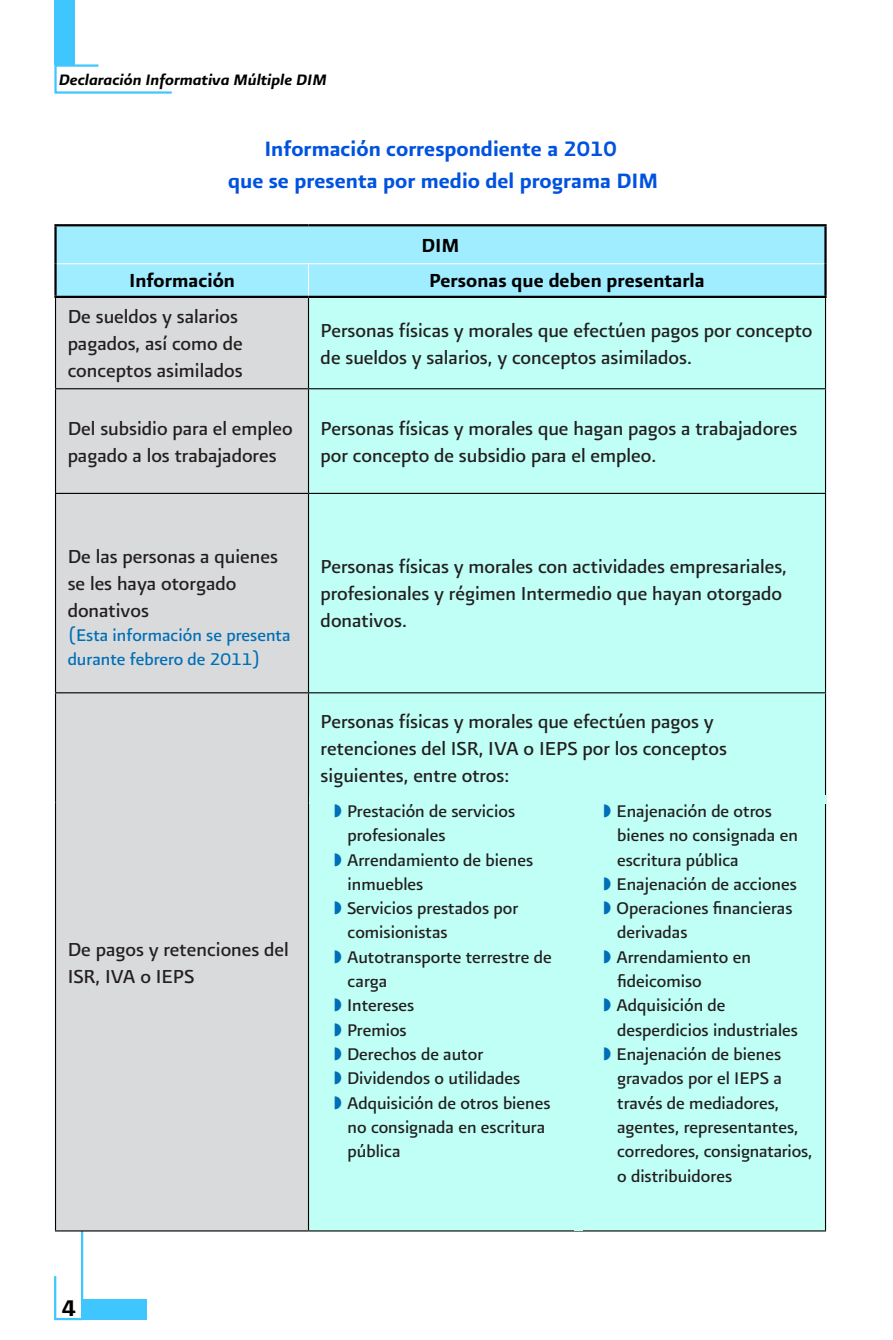
<style>
.page{position:relative;width:893px;height:1340px;background:#fff}
.page>*{position:absolute;margin:0;border:0;box-sizing:border-box;transform-origin:0 0}
.t1{font:27px "Presidencia Firme";color:#000}
.t2{font:24.75px/32.4px "Presidencia Firme";color:#0052df;text-align:center}
.t3{font:22.5px/27px "Presidencia Base";color:#231f20}
.t4{font:22.5px "Presidencia Firme";color:#000}
.t5{font:20.25px/24.3px "Presidencia Base";color:#231f20}
.t6{font:20.25px/24.3px "Presidencia Base";color:#006fb7}
.t7{font:italic 18px "Presidencia Firme";color:#000}
</style>
<div class="page">
<svg style="left:54px;top:64px;width:118px;height:30px"></svg>
<div style="left:54px;top:0;width:21px;height:64px;background:#40c6ff"></div>
<svg style="left:54px;top:1231px;width:30px;height:90px"></svg>
<div style="left:83px;top:1298px;width:64px;height:21px;background:#40c6ff"></div>
<div style="left:56px;top:225px;width:769px;height:39px;background:#9fedff"></div>
<div style="left:57px;top:264px;width:767px;height:32px;background:#9fedff"></div>
<div style="left:56px;top:298px;width:252px;height:932px;background:#d9dadb"></div>
<div style="left:309px;top:298px;width:516px;height:497px;background:#bffff5"></div>
<div style="left:309px;top:804px;width:516px;height:426px;background:#bffff5"></div>
<hr style="left:55px;top:298px;width:1px;height:90px;background:#000">
<hr style="left:308px;top:298px;width:1px;height:90px;background:#000">
<hr style="left:825px;top:298px;width:1px;height:90px;background:#000">
<hr style="left:55px;top:388px;width:253px;height:1px;background:#000">
<hr style="left:55px;top:389px;width:1px;height:104px;background:#000">
<hr style="left:308px;top:388px;width:270px;height:1px;background:#000">
<hr style="left:308px;top:389px;width:1px;height:104px;background:#000">
<hr style="left:578px;top:388px;width:248px;height:1px;background:#000">
<hr style="left:825px;top:389px;width:1px;height:104px;background:#000">
<hr style="left:55px;top:493px;width:253px;height:1px;background:#000">
<hr style="left:55px;top:494px;width:1px;height:198px;background:#000">
<hr style="left:308px;top:493px;width:270px;height:1px;background:#000">
<hr style="left:308px;top:494px;width:1px;height:198px;background:#000">
<hr style="left:578px;top:493px;width:248px;height:1px;background:#000">
<hr style="left:825px;top:494px;width:1px;height:198px;background:#000">
<hr style="left:308px;top:693px;width:1px;height:109px;background:#000">
<hr style="left:57px;top:263px;width:251px;height:1px;background:#fff">
<hr style="left:308px;top:263px;width:270px;height:1px;background:#fff">
<hr style="left:578px;top:263px;width:246px;height:1px;background:#fff">
<hr style="left:308px;top:264px;width:1px;height:32px;background:#fff">
<hr style="left:55px;top:692px;width:253px;height:1px;background:#000">
<hr style="left:55px;top:693px;width:1px;height:109px;background:#000">
<hr style="left:55px;top:802px;width:1px;height:428px;background:#000">
<hr style="left:55px;top:1230px;width:253px;height:1px;background:#000">
<hr style="left:308px;top:692px;width:270px;height:1px;background:#000">
<hr style="left:578px;top:692px;width:248px;height:1px;background:#000">
<hr style="left:825px;top:693px;width:1px;height:109px;background:#000">
<hr style="left:54px;top:224px;width:254px;height:2px;background:#000">
<hr style="left:54px;top:226px;width:3px;height:38px;background:#000">
<hr style="left:308px;top:224px;width:270px;height:2px;background:#000">
<hr style="left:578px;top:224px;width:249px;height:2px;background:#000">
<hr style="left:824px;top:226px;width:3px;height:38px;background:#000">
<hr style="left:54px;top:264px;width:3px;height:32px;background:#000">
<hr style="left:824px;top:264px;width:3px;height:32px;background:#000">
<hr style="left:54px;top:296px;width:254px;height:2px;background:#000">
<hr style="left:308px;top:296px;width:270px;height:2px;background:#000">
<hr style="left:578px;top:296px;width:249px;height:2px;background:#000">
<hr style="left:308px;top:803px;width:1px;height:427px;background:#000">
<hr style="left:308px;top:802px;width:270px;height:1px;background:#000">
<hr style="left:578px;top:802px;width:248px;height:1px;background:#000">
<hr style="left:825px;top:803px;width:1px;height:427px;background:#000">
<hr style="left:308px;top:1230px;width:270px;height:1px;background:#000">
<hr style="left:578px;top:1230px;width:248px;height:1px;background:#000">
<div style="left:309px;top:795px;width:516px;height:9px;background:#bffff5"></div>
<div style="left:574px;top:803px;width:9px;height:427px;background:#bffff5"></div>
<svg style="left:335px;top:804px;width:6px;height:13px"></svg>
<svg style="left:335px;top:852px;width:6px;height:13px"></svg>
<svg style="left:335px;top:901px;width:6px;height:13px"></svg>
<svg style="left:335px;top:949px;width:6px;height:14px"></svg>
<svg style="left:335px;top:998px;width:6px;height:13px"></svg>
<svg style="left:335px;top:1022px;width:6px;height:13px"></svg>
<svg style="left:335px;top:1047px;width:6px;height:13px"></svg>
<svg style="left:335px;top:1071px;width:6px;height:13px"></svg>
<svg style="left:335px;top:1095px;width:6px;height:13px"></svg>
<svg style="left:604px;top:804px;width:7px;height:13px"></svg>
<svg style="left:604px;top:877px;width:7px;height:13px"></svg>
<svg style="left:604px;top:901px;width:7px;height:13px"></svg>
<svg style="left:604px;top:949px;width:7px;height:14px"></svg>
<svg style="left:604px;top:998px;width:7px;height:13px"></svg>
<svg style="left:604px;top:1047px;width:7px;height:13px"></svg>
<p class="t7" style="left:59px;top:70px;width:270px">Declaración Informativa Múltiple DIM</p>
<p class="t2" style="left:228px;top:132px;width:432px">Información correspondiente a 2010<br>que se presenta por medio del programa DIM</p>
<p class="t4" style="left:421px;top:232px;width:40px">DIM</p>
<p class="t4" style="left:129px;top:268px;width:107px">Información</p>
<p class="t4" style="left:429px;top:268px;width:277px">Personas que deben presentarla</p>
<p class="t3" style="left:68px;top:303px;width:177px">De sueldos y salarios pagados, así como de conceptos asimilados</p>
<p class="t3" style="left:321px;top:316px;width:493px">Personas físicas y morales que efectúen pagos por concepto de sueldos y salarios, y conceptos asimilados.</p>
<p class="t3" style="left:68px;top:414px;width:227px">Del subsidio para el empleo pagado a los trabajadores</p>
<p class="t3" style="left:321px;top:414px;width:478px">Personas físicas y morales que hagan pagos a trabajadores por concepto de subsidio para el empleo.</p>
<p class="t3" style="left:68px;top:542px;width:212px">De las personas a quienes se les haya otorgado donativos</p>
<p class="t6" style="left:68px;top:622px;width:224px">(Esta información se presenta durante febrero de 2011)</p>
<p class="t3" style="left:68px;top:935px;width:223px">De pagos y retenciones del<br>ISR, IVA o IEPS</p>
<p class="t3" style="left:321px;top:553px;width:468px">Personas físicas y morales con actividades empresariales, profesionales y régimen Intermedio que hayan otorgado donativos.</p>
<p class="t3" style="left:321px;top:707px;width:408px">Personas físicas y morales que efectúen pagos y retenciones del ISR, IVA o IEPS por los conceptos siguientes, entre otros:</p>
<p class="t5" style="left:347px;top:798px;width:206px">Prestación de servicios profesionales<br>Arrendamiento de bienes inmuebles<br>Servicios prestados por comisionistas<br>Autotransporte terrestre de carga<br>Intereses<br>Premios<br>Derechos de autor<br>Dividendos o utilidades<br>Adquisición de otros bienes no consignada en escritura pública</p>
<p class="t5" style="left:616px;top:798px;width:197px">Enajenación de otros bienes no consignada en escritura pública<br>Enajenación de acciones<br>Operaciones financieras derivadas<br>Arrendamiento en fideicomiso<br>Adquisición de desperdicios industriales<br>Enajenación de bienes gravados por el IEPS a través de mediadores, agentes, representantes, corredores, consignatarios, o distribuidores</p>
<p class="t1" style="left:61px;top:1292px;width:16px">4</p>
</div>
